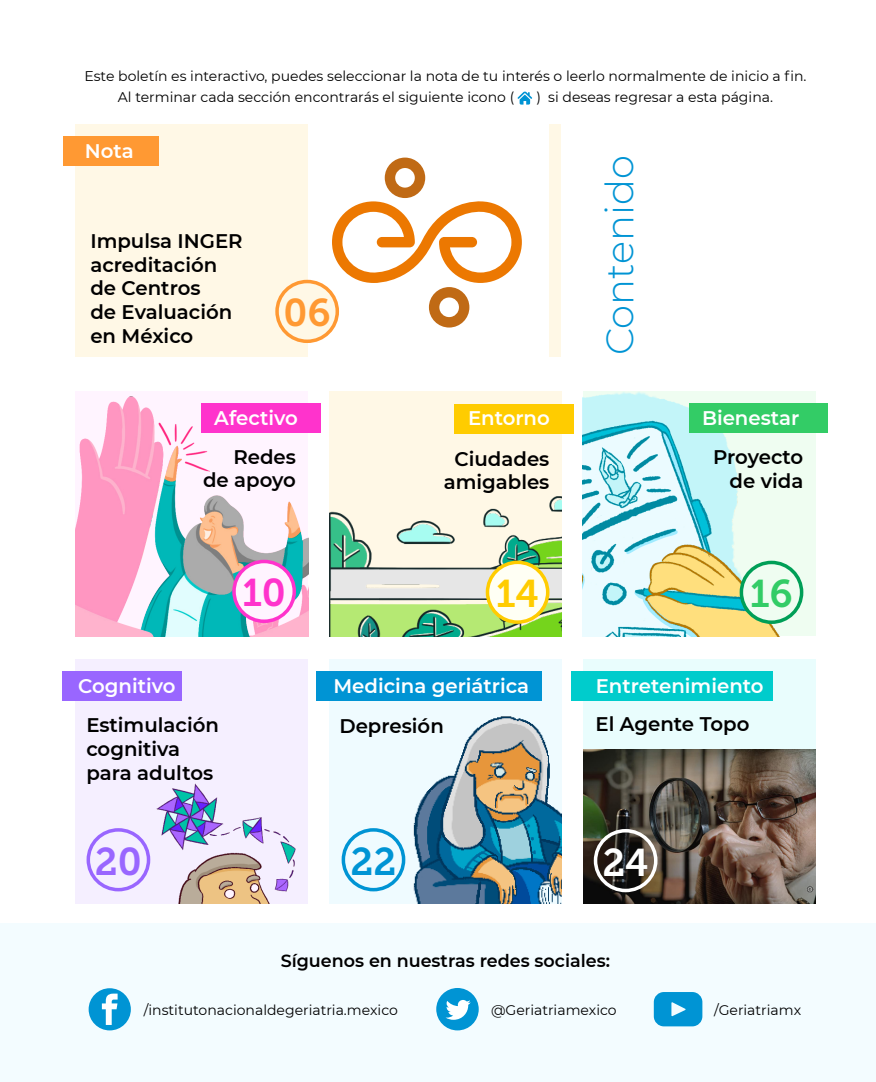
<style>
.page{position:relative;width:876px;height:1082px;background:#fff}
.page>*{position:absolute;margin:0;border:0;box-sizing:border-box;transform-origin:0 0}
.t1{font:300 38.5px "Montserrat";color:#0094d4}
.Nota_-_Texto{font:38.5px "Museo Slab 700";color:#f93}
.Nota_-_Texto-2{font:38.5px "Museo Slab 700";color:#f3c}
.Nota_-_Texto-3{font:38.5px "Museo Slab 700";color:#96f}
.Nota_-_Texto-4{font:38.5px "Museo Slab 700";color:#fc0}
.Nota_-_Texto-5{font:38.5px "Museo Slab 700";color:#0094d4}
.Nota_-_Texto-6{font:38.5px "Museo Slab 700";color:#fff}
.Nota_-_Texto-7{font:38.5px "Museo Slab 700";color:#3c6}
.t2{font:600 19.6px/23.6px "Montserrat";color:#000;text-align:right}
.t3{font:600 19.6px "Montserrat";color:#fff}
.t4{font:600 17.5px "Montserrat";color:#000}
.Nota_-_Redactor{font:14px "Montserrat";color:#000}
</style>
<div class="page">
<svg style="left:332px;top:158px;width:189px;height:169px"></svg>
<div style="left:0;top:923px;width:875px;height:158px;background:#effbff"></div>
<div style="left:75px;top:124px;width:233px;height:232px;background:#fff8e6"></div>
<div style="left:549px;top:124px;width:11px;height:232px;background:#fff8e6"></div>
<svg style="left:75px;top:391px;width:233px;height:245px"></svg>
<svg style="left:329px;top:391px;width:232px;height:245px;background:#dde7ca"></svg>
<svg style="left:582px;top:391px;width:232px;height:245px"></svg>
<svg style="left:75px;top:659px;width:233px;height:244px;fill:#f5efff"></svg>
<svg style="left:328px;top:659px;width:233px;height:244px;fill:#effbff"></svg>
<svg style="left:582px;top:659px;width:233px;height:244px;background:#85837c"></svg>
<div style="left:89px;top:987px;width:309px;height:43px;background:#f3fcff"></div>
<div style="left:436px;top:987px;width:181px;height:43px;background:#f3fcff"></div>
<div style="left:653px;top:987px;width:154px;height:43px;background:#f3fcff"></div>
<div style="left:277px;top:281px;width:60px;height:60px;background:#fff8e6;border-radius:50%"></div>
<div style="left:275px;top:280px;width:64px;height:63px;border:4px solid #f93;border-radius:50%"></div>
<div style="left:89px;top:988px;width:42px;height:42px;background:#0094d4;border-radius:50%"></div>
<svg style="left:102px;top:993px;width:15px;height:31px"></svg>
<div style="left:436px;top:987px;width:42px;height:43px;background:#0094d4;border-radius:50%"></div>
<svg style="left:445px;top:1000px;width:25px;height:19px"></svg>
<svg style="left:653px;top:992px;width:49px;height:34px;background:#1fa1d9"></svg>
<div style="left:63px;top:136px;width:95px;height:30px;background:#f93"></div>
<div style="left:201px;top:403px;width:119px;height:30px;background:#f3c"></div>
<div style="left:454px;top:404px;width:120px;height:29px;background:#fc0"></div>
<div style="left:689px;top:403px;width:138px;height:30px;background:#3c6"></div>
<div style="left:63px;top:671px;width:119px;height:29px;background:#96f"></div>
<div style="left:316px;top:671px;width:225px;height:29px;background:#0094d4"></div>
<div style="left:570px;top:671px;width:202px;height:29px;background:#0cc"></div>
<div style="left:234px;top:561px;width:60px;height:60px;background:#fff4ff;border-radius:50%"></div>
<div style="left:232px;top:559px;width:64px;height:64px;border:4px solid #f3c;border-radius:50%"></div>
<div style="left:86px;top:828px;width:64px;height:63px;border:4px solid #96f;border-radius:50%"></div>
<div style="left:487px;top:562px;width:60px;height:60px;background:#fffff4;border-radius:50%"></div>
<div style="left:485px;top:560px;width:64px;height:64px;border:4px solid #fc0;border-radius:50%"></div>
<div style="left:341px;top:828px;width:64px;height:63px;border:4px solid #0094d4;border-radius:50%"></div>
<div style="left:593px;top:829px;width:64px;height:63px;border:4px solid #fff;border-radius:50%"></div>
<div style="left:741px;top:562px;width:60px;height:60px;background:#effdf1;border-radius:50%"></div>
<div style="left:739px;top:560px;width:64px;height:64px;border:4px solid #009f57;border-radius:50%"></div>
<svg style="left:517px;top:91px;width:15px;height:14px"></svg>
<p class="Nota_-_Redactor" style="left:84px;top:67px;width:723px">Este boletín es interactivo, puedes seleccionar la nota de tu interés o leerlo normalmente de inicio a fin.</p>
<p class="Nota_-_Redactor" style="left:118px;top:88px;width:397px">Al terminar cada sección encontrarás el siguiente icono (</p>
<p class="Nota_-_Redactor" style="left:536px;top:88px;width:238px">) si deseas regresar a esta página.</p>
<p class="t3" style="left:85px;top:137px;width:50px">Nota</p>
<p class="t2" style="left:90px;top:228px;width:154px">Impulsa INGER</p>
<p class="t2" style="left:90px;top:252px;width:128px">acreditación</p>
<p class="t2" style="left:90px;top:275px;width:112px">de Centros</p>
<p class="t2" style="left:90px;top:299px;width:143px">de Evaluación</p>
<p class="t2" style="left:90px;top:323px;width:104px">en México</p>
<p class="Nota_-_Texto" style="left:283px;top:291px;width:49px">06</p>
<p class="t1" style="left:593px;top:355px;width:201px;rotate:-90deg">Contenido</p>
<p class="t3" style="left:214px;top:404px;width:85px">Afectivo</p>
<p class="t3" style="left:468px;top:404px;width:83px">Entorno</p>
<p class="t3" style="left:701px;top:404px;width:99px">Bienestar</p>
<p class="t2" style="left:233px;top:444px;width:64px">Redes</p>
<p class="t2" style="left:203px;top:467px;width:94px">de apoyo</p>
<p class="t2" style="left:454px;top:446px;width:96px">Ciudades</p>
<p class="t2" style="left:443px;top:469px;width:107px">amigables</p>
<p class="t2" style="left:712px;top:445px;width:92px">Proyecto de vida</p>
<p class="Nota_-_Texto-2" style="left:242px;top:571px;width:45px">10</p>
<p class="Nota_-_Texto-4" style="left:496px;top:572px;width:45px">14</p>
<p class="Nota_-_Texto-7" style="left:749px;top:572px;width:44px">16</p>
<p class="t3" style="left:78px;top:672px;width:99px">Cognitivo</p>
<p class="t3" style="left:333px;top:672px;width:197px">Medicina geriátrica</p>
<p class="t3" style="left:595px;top:672px;width:169px">Entretenimiento</p>
<p class="t2" style="left:86px;top:712px;width:134px">Estimulación</p>
<p class="t2" style="left:86px;top:736px;width:128px;text-align:left">cognitiva para adultos</p>
<p class="t2" style="left:339px;top:713px;width:106px">Depresión</p>
<p class="t2" style="left:595px;top:711px;width:155px">El Agente Topo</p>
<p class="Nota_-_Texto-3" style="left:95px;top:839px;width:48px">20</p>
<p class="Nota_-_Texto-5" style="left:350px;top:839px;width:47px">22</p>
<p class="Nota_-_Texto-6" style="left:602px;top:840px;width:48px">24</p>
<p class="t4" style="left:280px;top:948px;width:330px">Síguenos en nuestras redes sociales:</p>
<p class="Nota_-_Redactor" style="left:144px;top:1000px;width:255px">/institutonacionaldegeriatria.mexico</p>
<p class="Nota_-_Redactor" style="left:491px;top:1000px;width:127px">@Geriatriamexico</p>
<p class="Nota_-_Redactor" style="left:714px;top:1000px;width:88px">/Geriatriamx</p>
</div>
